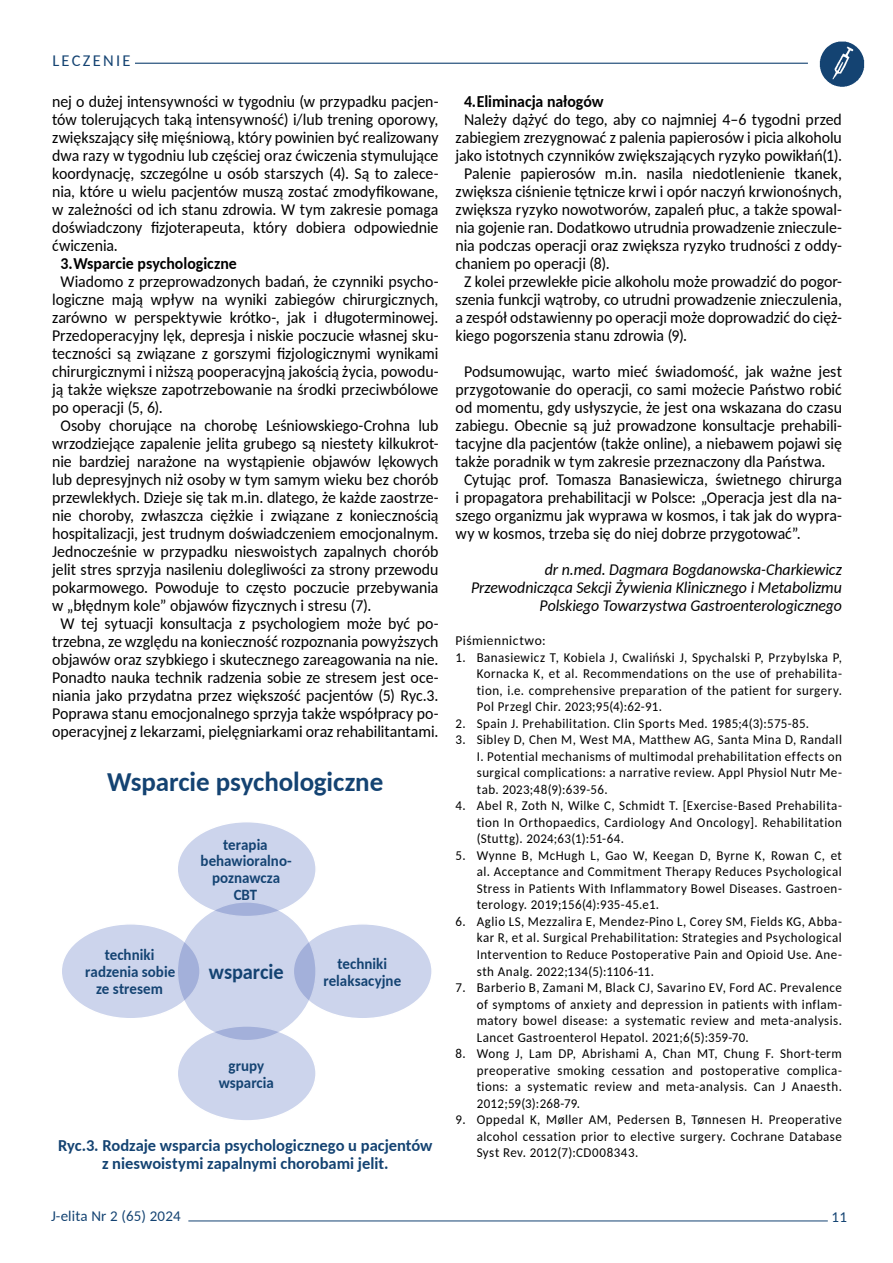
<style>
.page{position:relative;width:893px;height:1263px;background:#fff}
.page>*{position:absolute;margin:0;border:0;box-sizing:border-box;transform-origin:0 0}
.t1{font:700 27px "Carlito";letter-spacing:-.005em;color:#144372}
.t2{font:700 21.3px "Carlito";letter-spacing:-.005em;color:#144372;scale:.96 1}
.t3{font:16.5px/18px "Carlito";color:#000;text-align:justify;scale:.96 1}
.t4{font:italic 16.5px/18px "Carlito";letter-spacing:-.005em;color:#000;text-align:right;scale:.96 1}
.t5{font:700 16.5px/18px "Carlito";color:#144372;text-align:center}
.t6{font:700 16.5px "Carlito";color:#000;scale:.96 1}
.t7{font:16.5px "Carlito";color:#144372}
.t8{font:700 15.6px/17px "Carlito";color:#144372;text-align:center;scale:.96 1}
.t9{font:15px "Carlito";letter-spacing:.01em;color:#144372}
.t10{font:13.5px/16.5px "Carlito";letter-spacing:.035em;color:#000;text-align:justify;scale:.96 1}
.t11{font:13.5px "Carlito";letter-spacing:.035em;color:#000}
</style>
<div class="page">
<hr style="left:188px;top:1220px;width:640px;height:1px;background:#144372">
<img style="left:819px;top:41px;width:46px;height:46px">
<hr style="left:120px;top:63px;width:688px;height:1px;background:#144372">
<div style="left:52px;top:52px;width:83px;height:16px;background:#fff"></div>
<div style="left:177px;top:902px;width:139px;height:139px;background:#ccd4ec;border-radius:50%"></div>
<div style="left:177px;top:822px;width:139px;height:94px;background:#ccd4ec;border-radius:50%"></div>
<div style="left:177px;top:1026px;width:139px;height:95px;background:#ccd4ec;border-radius:50%"></div>
<div style="left:61px;top:924px;width:139px;height:95px;background:#ccd4ec;border-radius:50%"></div>
<div style="left:293px;top:924px;width:139px;height:95px;background:#ccd4ec;border-radius:50%"></div>
<p class="t7" style="left:52px;top:49px;width:11px">leczenie</p>
<p class="t3" style="left:52px;top:92px;width:404px">nej o dużej intensywności w tygodniu (w przypadku pacjen&shy;tów tolerujących taką intensywność) i/lub trening oporowy, zwiększający siłę mięśniową, który powinien być realizowany dwa razy w tygodniu lub częściej oraz ćwiczenia stymulujące koordynację, szczególne u osób starszych (4). Są to zalece&shy;nia, które u wielu pacjentów muszą zostać zmodyfikowane, w zależności od ich stanu zdrowia. W tym zakresie pomaga doświadczony fizjoterapeuta, który dobiera odpowiednie ćwiczenia.</p>
<p class="t6" style="left:61px;top:252px;width:185px">3.Wsparcie psychologiczne</p>
<p class="t3" style="left:61px;top:272px;width:395px">Wiadomo z przeprowadzonych badań, że czynniki psycho-</p>
<p class="t3" style="left:52px;top:290px;width:404px">logiczne mają wpływ na wyniki zabiegów chirurgicznych,</p>
<p class="t3" style="left:52px;top:308px;width:404px">zarówno w perspektywie krótko-, jak i długoterminowej.</p>
<p class="t3" style="left:52px;top:326px;width:404px">Przedoperacyjny lęk, depresja i niskie poczucie własnej sku-</p>
<p class="t3" style="left:52px;top:344px;width:404px">teczności są związane z gorszymi fizjologicznymi wynikami</p>
<p class="t3" style="left:52px;top:362px;width:404px">chirurgicznymi i niższą pooperacyjną jakością życia, powodu-</p>
<p class="t3" style="left:52px;top:380px;width:404px">ją także większe zapotrzebowanie na środki przeciwbólowe</p>
<p class="t3" style="left:52px;top:398px;width:117px">po operacji (5, 6).</p>
<p class="t3" style="left:61px;top:416px;width:395px">Osoby chorujące na chorobę Leśniowskiego-Crohna lub</p>
<p class="t3" style="left:52px;top:434px;width:404px">wrzodziejące zapalenie jelita grubego są niestety kilkukrot-</p>
<p class="t3" style="left:52px;top:452px;width:404px">nie bardziej narażone na wystąpienie objawów lękowych</p>
<p class="t3" style="left:52px;top:470px;width:404px">lub depresyjnych niż osoby w tym samym wieku bez chorób</p>
<p class="t3" style="left:52px;top:488px;width:404px">przewlekłych. Dzieje się tak m.in. dlatego, że każde zaostrze-</p>
<p class="t3" style="left:52px;top:506px;width:404px">nie choroby, zwłaszcza ciężkie i związane z koniecznością</p>
<p class="t3" style="left:52px;top:524px;width:404px">hospitalizacji, jest trudnym doświadczeniem emocjonalnym.</p>
<p class="t3" style="left:52px;top:542px;width:404px">Jednocześnie w przypadku nieswoistych zapalnych chorób</p>
<p class="t3" style="left:52px;top:560px;width:404px">jelit stres sprzyja nasileniu dolegliwości za strony przewodu</p>
<p class="t3" style="left:52px;top:578px;width:404px">pokarmowego. Powoduje to często poczucie przebywania</p>
<p class="t3" style="left:52px;top:596px;width:334px">w „błędnym kole” objawów fizycznych i stresu (7).</p>
<p class="t3" style="left:61px;top:614px;width:395px">W tej sytuacji konsultacja z psychologiem może być po-</p>
<p class="t3" style="left:52px;top:632px;width:404px">trzebna, ze względu na konieczność rozpoznania powyższych</p>
<p class="t3" style="left:52px;top:650px;width:404px">objawów oraz szybkiego i skutecznego zareagowania na nie.</p>
<p class="t3" style="left:52px;top:668px;width:404px">Ponadto nauka technik radzenia sobie ze stresem jest oce-</p>
<p class="t3" style="left:52px;top:686px;width:404px">niania jako przydatna przez większość pacjentów (5) Ryc.3.</p>
<p class="t3" style="left:52px;top:704px;width:404px">Poprawa stanu emocjonalnego sprzyja także współpracy po-</p>
<p class="t3" style="left:52px;top:722px;width:404px">operacyjnej z lekarzami, pielęgniarkami oraz rehabilitantami.</p>
<h1 class="t1" style="left:107px;top:763px;width:278px">Wsparcie psychologiczne</h1>
<p class="t8" style="left:201px;top:835px;width:97px">terapia behawioralno&shy;poznawcza<br>CBT</p>
<p class="t8" style="left:85px;top:946px;width:95px">techniki radzenia sobie ze stresem</p>
<p class="t8" style="left:323px;top:954px;width:83px">techniki relaksacyjne</p>
<p class="t2" style="left:209px;top:957px;width:79px">wsparcie</p>
<p class="t8" style="left:219px;top:1056px;width:59px">grupy wsparcia</p>
<p class="t5" style="left:58px;top:1136px;width:376px">Ryc.3. Rodzaje wsparcia psychologicznego u pacjentów z nieswoistymi zapalnymi chorobami jelit.</p>
<p class="t6" style="left:464px;top:90px;width:147px">4.Eliminacja nałogów</p>
<p class="t3" style="left:464px;top:110px;width:395px">Należy dążyć do tego, aby co najmniej 4–6 tygodni przed</p>
<p class="t3" style="left:455px;top:128px;width:404px">zabiegiem zrezygnować z palenia papierosów i picia alkoholu</p>
<p class="t3" style="left:456px;top:146px;width:404px">jako istotnych czynników zwiększających ryzyko powikłań(1).</p>
<p class="t3" style="left:464px;top:164px;width:395px">Palenie papierosów m.in. nasila niedotlenienie tkanek,</p>
<p class="t3" style="left:456px;top:182px;width:404px">zwiększa ciśnienie tętnicze krwi i opór naczyń krwionośnych,</p>
<p class="t3" style="left:456px;top:200px;width:404px">zwiększa ryzyko nowotworów, zapaleń płuc, a także spowal-</p>
<p class="t3" style="left:455px;top:218px;width:404px">nia gojenie ran. Dodatkowo utrudnia prowadzenie znieczule-</p>
<p class="t3" style="left:455px;top:236px;width:404px">nia podczas operacji oraz zwiększa ryzyko trudności z oddy-</p>
<p class="t3" style="left:455px;top:254px;width:162px">chaniem po operacji (8).</p>
<p class="t3" style="left:464px;top:272px;width:395px">Z kolei przewlekłe picie alkoholu może prowadzić do pogor-</p>
<p class="t3" style="left:455px;top:290px;width:404px">szenia funkcji wątroby, co utrudni prowadzenie znieczulenia,</p>
<p class="t3" style="left:455px;top:308px;width:404px">a zespół odstawienny po operacji może doprowadzić do cięż-</p>
<p class="t3" style="left:455px;top:326px;width:243px">kiego pogorszenia stanu zdrowia (9).</p>
<p class="t3" style="left:464px;top:362px;width:395px">Podsumowując, warto mieć świadomość, jak ważne jest</p>
<p class="t3" style="left:455px;top:380px;width:404px">przygotowanie do operacji, co sami możecie Państwo robić</p>
<p class="t3" style="left:455px;top:398px;width:404px">od momentu, gdy usłyszycie, że jest ona wskazana do czasu</p>
<p class="t3" style="left:455px;top:416px;width:404px">zabiegu. Obecnie są już prowadzone konsultacje prehabili-</p>
<p class="t3" style="left:455px;top:434px;width:404px">tacyjne dla pacjentów (także online), a niebawem pojawi się</p>
<p class="t3" style="left:455px;top:452px;width:387px">także poradnik w tym zakresie przeznaczony dla Państwa.</p>
<p class="t3" style="left:464px;top:470px;width:395px">Cytując prof. Tomasza Banasiewicza, świetnego chirurga</p>
<p class="t3" style="left:455px;top:488px;width:404px">i propagatora prehabilitacji w Polsce: „Operacja jest dla na-</p>
<p class="t3" style="left:455px;top:506px;width:404px">szego organizmu jak wyprawa w kosmos, i tak jak do wypra-</p>
<p class="t3" style="left:455px;top:524px;width:361px">wy w kosmos, trzeba się do niej dobrze przygotować”.</p>
<p class="t4" style="left:471px;top:560px;width:388px">dr n.med. Dagmara Bogdanowska-Charkiewicz<br>Przewodnicząca Sekcji Żywienia Klinicznego i Metabolizmu<br>Polskiego Towarzystwa Gastroenterologicznego</p>
<p class="t11" style="left:455px;top:632px;width:92px">Piśmiennictwo:</p>
<p class="t10" style="left:477px;top:649px;width:382px;text-indent:-21px">1. Banasiewicz T, Kobiela J, Cwaliński J, Spychalski P, Przybylska P, Kornacka K, et al. Recommendations on the use of prehabilita&shy;tion, i.e. comprehensive preparation of the patient for surgery.<br>Pol Przegl Chir. 2023;95(4):62-91.</p>
<p class="t10" style="left:455px;top:715px;width:370px">2. Spain J. Prehabilitation. Clin Sports Med. 1985;4(3):575-85.</p>
<p class="t10" style="left:477px;top:731px;width:382px;text-indent:-21px">3. Sibley D, Chen M, West MA, Matthew AG, Santa Mina D, Randall I. Potential mechanisms of multimodal prehabilitation effects on surgical complications: a narrative review. Appl Physiol Nutr Me&shy;tab. 2023;48(9):639-56.</p>
<p class="t10" style="left:477px;top:797px;width:382px;text-indent:-21px">4. Abel R, Zoth N, Wilke C, Schmidt T. [Exercise-Based Prehabilita&shy;tion In Orthopaedics, Cardiology And Oncology]. Rehabilitation (Stuttg). 2024;63(1):51-64.</p>
<p class="t10" style="left:477px;top:847px;width:382px;text-indent:-21px">5. Wynne B, McHugh L, Gao W, Keegan D, Byrne K, Rowan C, et al. Acceptance and Commitment Therapy Reduces Psychological Stress in Patients With Inflammatory Bowel Diseases. Gastroen&shy;terology. 2019;156(4):935-45.e1.</p>
<p class="t10" style="left:477px;top:913px;width:382px;text-indent:-21px">6. Aglio LS, Mezzalira E, Mendez-Pino L, Corey SM, Fields KG, Abba&shy;kar R, et al. Surgical Prehabilitation: Strategies and Psychological Intervention to Reduce Postoperative Pain and Opioid Use. Ane&shy;sth Analg. 2022;134(5):1106-11.</p>
<p class="t10" style="left:477px;top:979px;width:382px;text-indent:-21px">7. Barberio B, Zamani M, Black CJ, Savarino EV, Ford AC. Prevalence of symptoms of anxiety and depression in patients with inflam&shy;matory bowel disease: a systematic review and meta-analysis.<br>Lancet Gastroenterol Hepatol. 2021;6(5):359-70.</p>
<p class="t10" style="left:477px;top:1045px;width:382px;text-indent:-21px">8. Wong J, Lam DP, Abrishami A, Chan MT, Chung F. Short-term preoperative smoking cessation and postoperative complica&shy;tions: a systematic review and meta-analysis. Can J Anaesth.<br>2012;59(3):268-79.</p>
<p class="t10" style="left:477px;top:1111px;width:382px;text-indent:-21px">9. Oppedal K, Møller AM, Pedersen B, Tønnesen H. Preoperative alcohol cessation prior to elective surgery. Cochrane Database Syst Rev. 2012(7):CD008343.</p>
<p class="t9" style="left:51px;top:1206px;width:131px">J-elita Nr 2 (65) 2024</p>
<p class="t9" style="left:831px;top:1207px;width:17px">11</p>
</div>
